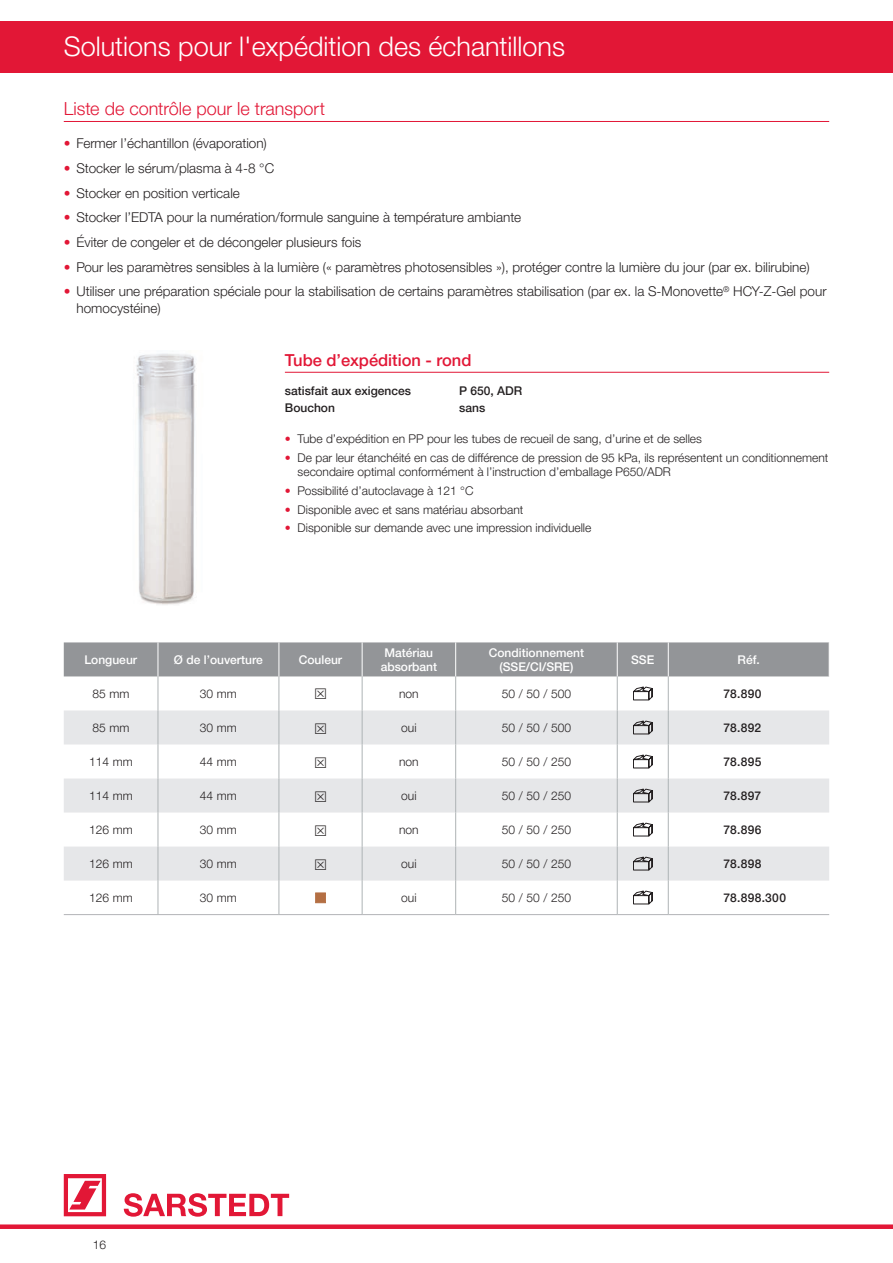
<style>
.page{position:relative;width:893px;height:1263px;background:#fff}
.page>*{position:absolute;margin:0;border:0;box-sizing:border-box;transform-origin:0 0}
.t1{font:300 27px "Helvetica Neue LTW1 G";color:#fff}
.t2{font:300 18px "Helvetica Neue LTW1 G";color:#e21736}
.t3{font:500 16.5px "Helvetica Neue LTW1 G";color:#e21736}
.t4{font:300 13.5px/16.2px "Helvetica Neue LTW1 G";color:#231f20}
.t5{font:300 12px/14.4px "Helvetica Neue LTW1 G";color:#231f20}
.t6{font:500 12px "Helvetica Neue LTW1 G";color:#231f20}
.t7{font:500 12px/14.2px "Helvetica Neue LTW1 G";color:#fff;text-align:center}
.s1{color:#e21736}
</style>
<div class="page">
<div style="left:0;top:1224px;width:893px;height:5px;background:#e21736"></div>
<div style="left:0;top:21px;width:893px;height:51px;background:#e21736"></div>
<svg style="left:64px;top:1174px;width:42px;height:42px"></svg>
<svg style="left:124px;top:1193px;width:165px;height:24px"></svg>
<hr style="left:285px;top:372px;width:544px;height:1px;background:#e21736">
<img style="left:136px;top:353px;width:60px;height:252px">
<div style="left:64px;top:642px;width:765px;height:34px;background:#939598"></div>
<svg style="left:64px;top:710px;width:765px;height:170px;fill:#e6e7e9"></svg>
<hr style="left:64px;top:914px;width:94px;height:1px;background:#b2b3b7">
<hr style="left:158px;top:914px;width:121px;height:1px;background:#b2b3b7">
<hr style="left:279px;top:914px;width:83px;height:1px;background:#b2b3b7">
<hr style="left:362px;top:914px;width:94px;height:1px;background:#b2b3b7">
<hr style="left:456px;top:914px;width:161px;height:1px;background:#b2b3b7">
<hr style="left:617px;top:914px;width:51px;height:1px;background:#b2b3b7">
<hr style="left:668px;top:914px;width:161px;height:1px;background:#b2b3b7">
<hr style="left:158px;top:642px;width:1px;height:34px;background:#fff">
<hr style="left:279px;top:642px;width:1px;height:34px;background:#fff">
<hr style="left:362px;top:642px;width:1px;height:34px;background:#fff">
<hr style="left:455px;top:642px;width:1px;height:34px;background:#fff">
<hr style="left:617px;top:642px;width:1px;height:34px;background:#fff">
<hr style="left:668px;top:642px;width:1px;height:34px;background:#fff">
<hr style="left:158px;top:676px;width:1px;height:34px;background:#aeb3b5">
<hr style="left:279px;top:676px;width:1px;height:34px;background:#aeb3b5">
<hr style="left:362px;top:676px;width:1px;height:34px;background:#aeb3b5">
<hr style="left:455px;top:676px;width:1px;height:34px;background:#aeb3b5">
<hr style="left:617px;top:676px;width:1px;height:34px;background:#aeb3b5">
<hr style="left:668px;top:676px;width:1px;height:34px;background:#aeb3b5">
<hr style="left:158px;top:710px;width:1px;height:34px;background:#aeb3b5">
<hr style="left:279px;top:710px;width:1px;height:34px;background:#aeb3b5">
<hr style="left:362px;top:710px;width:1px;height:34px;background:#aeb3b5">
<hr style="left:455px;top:710px;width:1px;height:34px;background:#aeb3b5">
<hr style="left:617px;top:710px;width:1px;height:34px;background:#aeb3b5">
<hr style="left:668px;top:710px;width:1px;height:34px;background:#aeb3b5">
<hr style="left:158px;top:744px;width:1px;height:34px;background:#aeb3b5">
<hr style="left:279px;top:744px;width:1px;height:34px;background:#aeb3b5">
<hr style="left:362px;top:744px;width:1px;height:34px;background:#aeb3b5">
<hr style="left:455px;top:744px;width:1px;height:34px;background:#aeb3b5">
<hr style="left:617px;top:744px;width:1px;height:34px;background:#aeb3b5">
<hr style="left:668px;top:744px;width:1px;height:34px;background:#aeb3b5">
<hr style="left:158px;top:778px;width:1px;height:34px;background:#aeb3b5">
<hr style="left:279px;top:778px;width:1px;height:34px;background:#aeb3b5">
<hr style="left:362px;top:778px;width:1px;height:34px;background:#aeb3b5">
<hr style="left:455px;top:778px;width:1px;height:34px;background:#aeb3b5">
<hr style="left:617px;top:778px;width:1px;height:34px;background:#aeb3b5">
<hr style="left:668px;top:778px;width:1px;height:34px;background:#aeb3b5">
<hr style="left:158px;top:812px;width:1px;height:34px;background:#aeb3b5">
<hr style="left:279px;top:812px;width:1px;height:34px;background:#aeb3b5">
<hr style="left:362px;top:812px;width:1px;height:34px;background:#aeb3b5">
<hr style="left:455px;top:812px;width:1px;height:34px;background:#aeb3b5">
<hr style="left:617px;top:812px;width:1px;height:34px;background:#aeb3b5">
<hr style="left:668px;top:812px;width:1px;height:34px;background:#aeb3b5">
<hr style="left:158px;top:846px;width:1px;height:34px;background:#aeb3b5">
<hr style="left:279px;top:846px;width:1px;height:34px;background:#aeb3b5">
<hr style="left:362px;top:846px;width:1px;height:34px;background:#aeb3b5">
<hr style="left:455px;top:846px;width:1px;height:34px;background:#aeb3b5">
<hr style="left:617px;top:846px;width:1px;height:34px;background:#aeb3b5">
<hr style="left:668px;top:846px;width:1px;height:34px;background:#aeb3b5">
<hr style="left:158px;top:880px;width:1px;height:34px;background:#aeb3b5">
<hr style="left:279px;top:880px;width:1px;height:34px;background:#aeb3b5">
<hr style="left:362px;top:880px;width:1px;height:34px;background:#aeb3b5">
<hr style="left:455px;top:880px;width:1px;height:34px;background:#aeb3b5">
<hr style="left:617px;top:880px;width:1px;height:34px;background:#aeb3b5">
<hr style="left:668px;top:880px;width:1px;height:34px;background:#aeb3b5">
<svg style="left:633px;top:686px;width:19px;height:15px"></svg>
<svg style="left:633px;top:720px;width:19px;height:15px"></svg>
<svg style="left:633px;top:754px;width:19px;height:15px"></svg>
<svg style="left:633px;top:788px;width:19px;height:15px"></svg>
<svg style="left:633px;top:822px;width:19px;height:15px"></svg>
<svg style="left:633px;top:856px;width:19px;height:15px"></svg>
<svg style="left:633px;top:890px;width:19px;height:15px"></svg>
<hr style="left:64px;top:121px;width:765px;height:1px;background:#e21736">
<svg style="left:315px;top:723px;width:11px;height:10px"></svg>
<svg style="left:315px;top:757px;width:11px;height:10px"></svg>
<svg style="left:315px;top:791px;width:11px;height:10px"></svg>
<svg style="left:315px;top:825px;width:11px;height:10px"></svg>
<svg style="left:315px;top:859px;width:11px;height:10px"></svg>
<h1 class="t1" style="left:64px;top:30px;width:503px">Solutions pour l'expédition des échantillons</h1>
<h2 class="t2" style="left:64px;top:97px;width:263px">Liste de contrôle pour le transport</h2>
<p class="t4" style="left:64px;top:135px;width:205px"><span class="s1">•</span> Fermer l’échantillon (évaporation)</p>
<p class="t4" style="left:64px;top:160px;width:212px"><span class="s1">•</span> Stocker le sérum/plasma à 4-8 °C</p>
<p class="t4" style="left:64px;top:185px;width:178px"><span class="s1">•</span> Stocker en position verticale</p>
<p class="t4" style="left:64px;top:209px;width:459px"><span class="s1">•</span> Stocker l’EDTA pour la numération/formule sanguine à température ambiante</p>
<p class="t4" style="left:64px;top:234px;width:299px"><span class="s1">•</span> Éviter de congeler et de décongeler plusieurs fois</p>
<p class="t4" style="left:64px;top:259px;width:747px"><span class="s1">•</span> Pour les paramètres sensibles à la lumière (« paramètres photosensibles »), protéger contre la lumière du jour (par ex. bilirubine)</p>
<p class="t4" style="left:77px;top:283px;width:752px;text-indent:-13px"><span class="s1">•</span> Utiliser une préparation spéciale pour la stabilisation de certains paramètres stabilisation (par ex. la S-Monovette<sup>®</sup> HCY-Z-Gel pour homocystéine)</p>
<h3 class="t3" style="left:285px;top:350px;width:188px">Tube d’expédition - rond</h3>
<p class="t6" style="left:285px;top:384px;width:128px">satisfait aux exigences</p>
<p class="t6" style="left:459px;top:384px;width:65px">P 650, ADR</p>
<p class="t6" style="left:285px;top:400px;width:52px">Bouchon</p>
<p class="t6" style="left:459px;top:400px;width:28px">sans</p>
<p class="t5" style="left:285px;top:432px;width:418px"><span class="s1">•</span> Tube d’expédition en PP pour les tubes de recueil de sang, d’urine et de selles</p>
<p class="t5" style="left:298px;top:450px;width:532px;text-indent:-13px"><span class="s1">•</span> De par leur étanchéité en cas de différence de pression de 95 kPa, ils représentent un conditionnement secondaire optimal conformément à l’instruction d’emballage P650/ADR</p>
<p class="t5" style="left:285px;top:483px;width:190px"><span class="s1">•</span> Possibilité d’autoclavage à 121 °C</p>
<p class="t5" style="left:285px;top:502px;width:240px"><span class="s1">•</span> Disponible avec et sans matériau absorbant</p>
<p class="t5" style="left:285px;top:521px;width:308px"><span class="s1">•</span> Disponible sur demande avec une impression individuelle</p>
<p class="t7" style="left:85px;top:652px;width:54px">Longueur</p>
<p class="t7" style="left:174px;top:652px;width:90px">Ø de l’ouverture</p>
<p class="t7" style="left:299px;top:652px;width:45px">Couleur</p>
<p class="t7" style="left:381px;top:645px;width:58px">Matériau absorbant</p>
<p class="t7" style="left:489px;top:645px;width:97px">Conditionnement (SSE/CI/SRE)</p>
<p class="t7" style="left:631px;top:652px;width:25px">SSE</p>
<p class="t7" style="left:738px;top:652px;width:24px">Réf.</p>
<p class="t5" style="left:92px;top:686px;width:39px">85 mm</p>
<p class="t5" style="left:200px;top:686px;width:39px">30 mm</p>
<p class="t5" style="left:399px;top:686px;width:21px">non</p>
<p class="t5" style="left:502px;top:686px;width:71px">50 / 50 / 500</p>
<p class="t6" style="left:723px;top:686px;width:39px">78.890</p>
<p class="t5" style="left:92px;top:720px;width:39px">85 mm</p>
<p class="t5" style="left:200px;top:720px;width:39px">30 mm</p>
<p class="t5" style="left:401px;top:720px;width:17px">oui</p>
<p class="t5" style="left:502px;top:720px;width:71px">50 / 50 / 500</p>
<p class="t6" style="left:723px;top:720px;width:39px">78.892</p>
<p class="t5" style="left:89px;top:754px;width:45px">114 mm</p>
<p class="t5" style="left:200px;top:754px;width:39px">44 mm</p>
<p class="t5" style="left:399px;top:754px;width:21px">non</p>
<p class="t5" style="left:502px;top:754px;width:71px">50 / 50 / 250</p>
<p class="t6" style="left:723px;top:754px;width:39px">78.895</p>
<p class="t5" style="left:89px;top:788px;width:45px">114 mm</p>
<p class="t5" style="left:200px;top:788px;width:39px">44 mm</p>
<p class="t5" style="left:401px;top:788px;width:17px">oui</p>
<p class="t5" style="left:502px;top:788px;width:71px">50 / 50 / 250</p>
<p class="t6" style="left:723px;top:788px;width:39px">78.897</p>
<p class="t5" style="left:89px;top:822px;width:45px">126 mm</p>
<p class="t5" style="left:200px;top:822px;width:39px">30 mm</p>
<p class="t5" style="left:399px;top:822px;width:21px">non</p>
<p class="t5" style="left:502px;top:822px;width:71px">50 / 50 / 250</p>
<p class="t6" style="left:723px;top:822px;width:39px">78.896</p>
<p class="t5" style="left:89px;top:856px;width:45px">126 mm</p>
<p class="t5" style="left:200px;top:856px;width:39px">30 mm</p>
<p class="t5" style="left:401px;top:856px;width:17px">oui</p>
<p class="t5" style="left:502px;top:856px;width:71px">50 / 50 / 250</p>
<p class="t6" style="left:723px;top:856px;width:39px">78.898</p>
<p class="t5" style="left:89px;top:890px;width:45px">126 mm</p>
<p class="t5" style="left:200px;top:890px;width:39px">30 mm</p>
<p class="t5" style="left:401px;top:890px;width:17px">oui</p>
<p class="t5" style="left:502px;top:890px;width:71px">50 / 50 / 250</p>
<p class="t6" style="left:723px;top:890px;width:64px">78.898.300</p>
<p class="t5" style="left:93px;top:1238px;width:15px">16</p>
</div>
